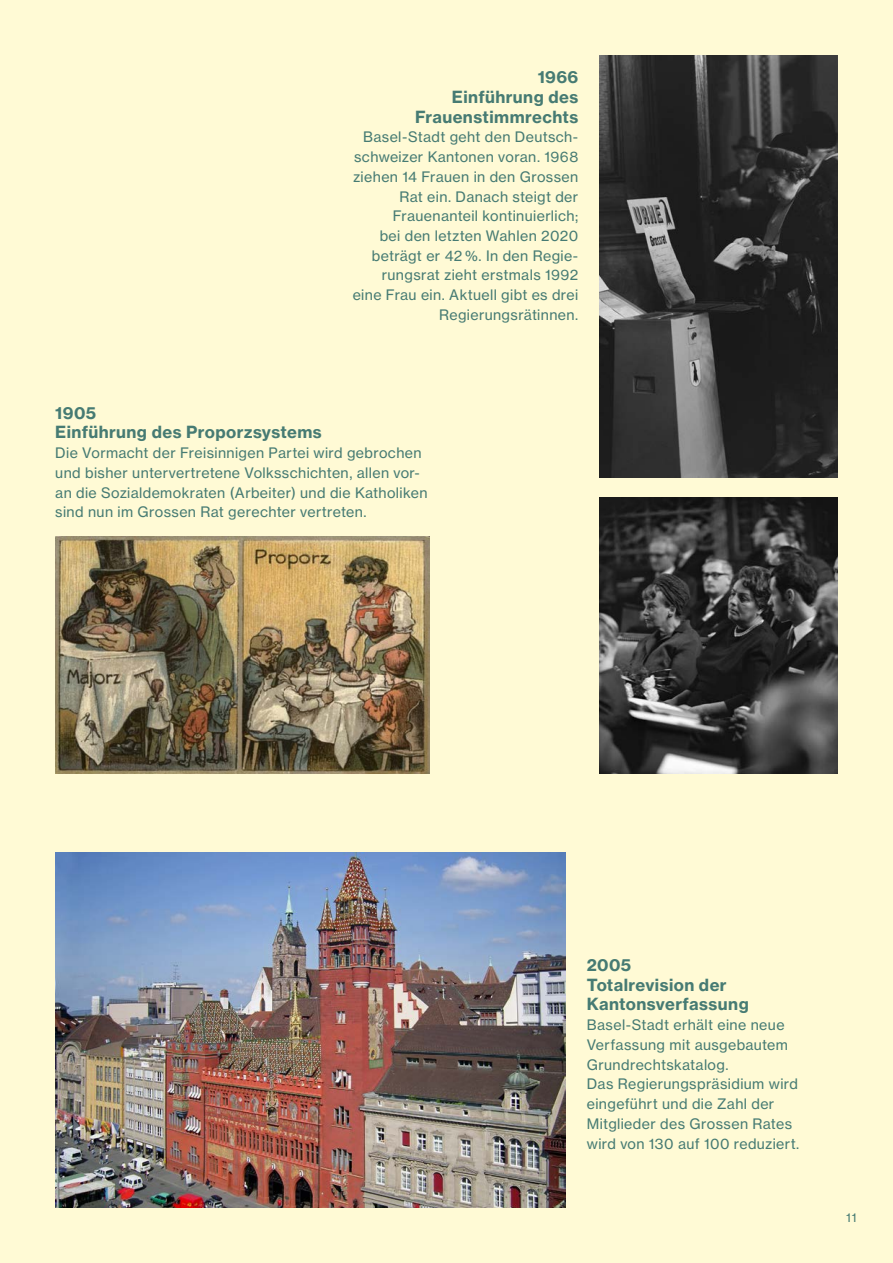
<style>
.page{position:relative;width:893px;height:1263px;background:#fffad5}
.page>*{position:absolute;margin:0;border:0;box-sizing:border-box;transform-origin:0 0}
.t1{font:16.5px/19.6px "N Haas Grotesk TX Pro 75 Bd";letter-spacing:.025em;color:#467b73}
.t2{font:14.25px/19.6px "N Haas Grotesk TX Pro 55 Rg";letter-spacing:.025em;color:#467b73}
.t3{font:12px "N Haas Grotesk TX Pro 55 Rg";color:#467b73}
</style>
<div class="page">
<img style="left:55px;top:853px;width:511px;height:355px">
<img style="left:600px;top:55px;width:238px;height:423px">
<img style="left:55px;top:537px;width:374px;height:237px">
<img style="left:600px;top:497px;width:238px;height:277px">
<p class="t1" style="left:415px;top:67px;width:165px;text-align:right">1966<br>Einführung des<br>Frauenstimmrechts</p>
<p class="t2" style="left:353px;top:127px;width:227px;text-align:right">Basel-Stadt geht den Deutsch&shy;schweizer Kantonen voran. 1968 ziehen 14 Frauen in den Grossen<br>Rat ein. Danach steigt der<br>Frauenanteil kontinuierlich;<br>bei den letzten Wahlen 2020 beträgt er 42 %. In den Regie&shy;rungsrat zieht erstmals 1992 eine Frau ein. Aktuell gibt es drei<br>Regierungsrätinnen.</p>
<p class="t1" style="left:55px;top:403px;width:268px">1905<br>Einführung des Proporzsystems</p>
<p class="t2" style="left:55px;top:443px;width:374px">Die Vormacht der Freisinnigen Partei wird gebrochen und bisher untervertretene Volksschichten, allen vor&shy;an die Sozialdemokraten (Arbeiter) und die Katholiken sind nun im Grossen Rat gerechter vertreten.</p>
<p class="t1" style="left:587px;top:955px;width:163px">2005<br>Totalrevision der<br>Kantonsverfassung</p>
<p class="t2" style="left:587px;top:1015px;width:214px">Basel-Stadt erhält eine neue<br>Verfassung mit ausgebautem<br>Grundrechtskatalog.<br>Das Regierungspräsidium wird eingeführt und die Zahl der<br>Mitglieder des Grossen Rates wird von 130 auf 100 reduziert.</p>
<p class="t3" style="left:846px;top:1210px;width:12px">11</p>
</div>
